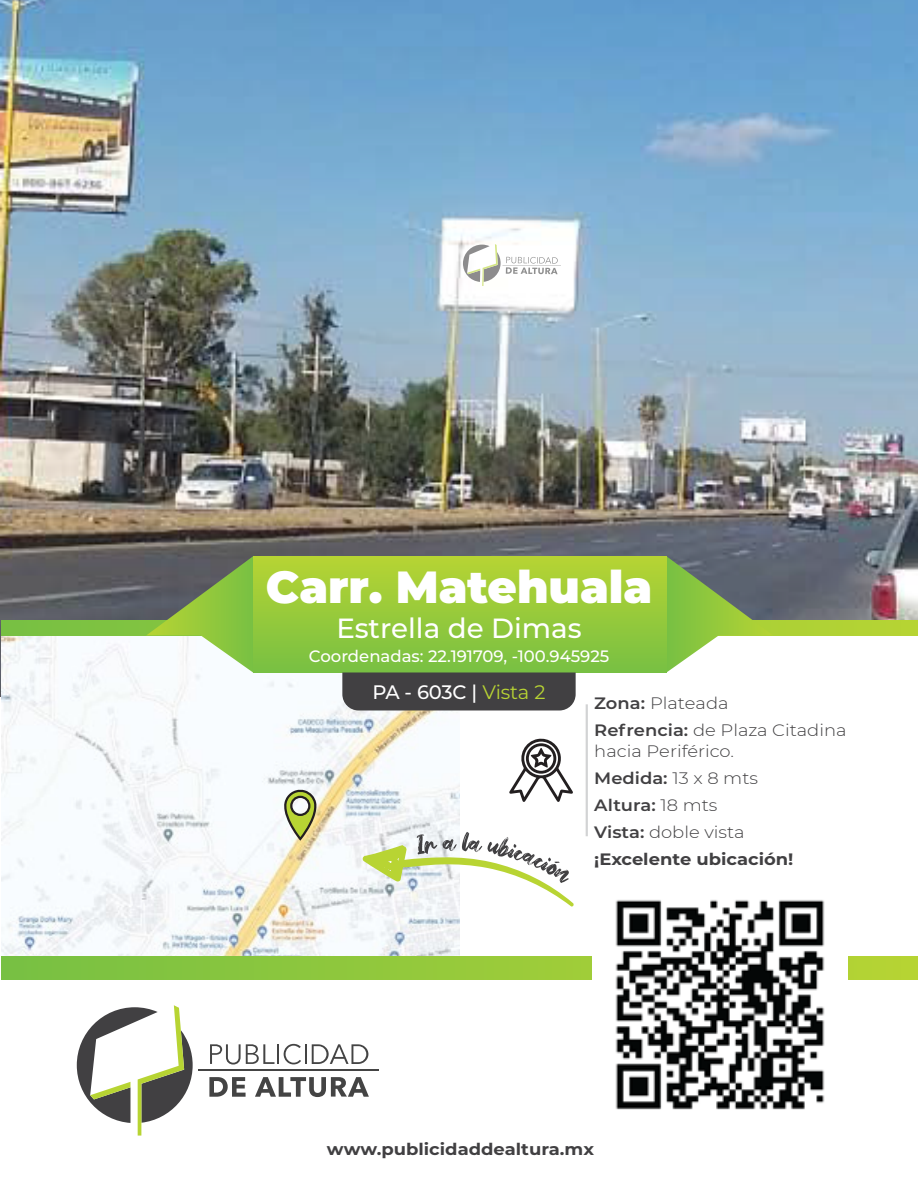
<style>
.page{position:relative;width:918px;height:1188px;background:#fff}
.page>*{position:absolute;margin:0;border:0;box-sizing:border-box;transform-origin:0 0}
.t1{font:900 45px "Montserrat";color:#fff}
.t2{font:500 27.75px "Montserrat";color:#fff}
.t3{font:500 19.5px "Montserrat";letter-spacing:-.015em;color:#fff}
.t4{font:300 16.5px/27px "Montserrat";color:#414042;scale:1.09 1}
.t5{font:500 16.5px "Montserrat";color:#fff}
.t6{font:700 16.5px "Montserrat";color:#414042;scale:1.09 1}
.s1{font-weight:600}
.s2{font-weight:700}
.s3{font-weight:400;color:#b8d433}
</style>
<div class="page">
<img style="left:0;top:0;width:918px;height:697px">
<svg style="left:463px;top:244px;width:98px;height:42px"></svg>
<svg style="left:77px;top:1005px;width:116px;height:131px"></svg>
<svg style="left:209px;top:1077px;width:37px;height:20px"></svg>
<svg style="left:255px;top:1077px;width:114px;height:20px"></svg>
<svg style="left:210px;top:1044px;width:65px;height:21px"></svg>
<hr style="left:277px;top:1044px;width:2px;height:20px;background:#444">
<hr style="left:305px;top:1044px;width:2px;height:20px;background:#444">
<svg style="left:284px;top:1044px;width:17px;height:20px"></svg>
<svg style="left:312px;top:1044px;width:56px;height:20px"></svg>
<hr style="left:198px;top:1070px;width:181px;height:1px;background:#444">
<div style="left:2px;top:621px;width:916px;height:358px;background:#fff"></div>
<img style="left:2px;top:635px;width:458px;height:321px">
<svg style="left:283px;top:788px;width:34px;height:54px"></svg>
<svg style="left:2px;top:956px;width:916px;height:23px"></svg>
<svg style="left:362px;top:832px;width:212px;height:76px"></svg>
<hr style="left:586px;top:704px;width:2px;height:132px;background:#d2d3d4">
<svg style="left:509px;top:738px;width:64px;height:64px"></svg>
<img style="left:592px;top:900px;width:255px;height:210px">
<svg style="left:2px;top:621px;width:916px;height:14px"></svg>
<svg style="left:146px;top:556px;width:107px;height:117px"></svg>
<svg style="left:666px;top:556px;width:107px;height:117px"></svg>
<div style="left:253px;top:556px;width:413px;height:117px;background:linear-gradient(to bottom,#b7d433,#77c043)"></div>
<div style="left:342px;top:672px;width:234px;height:38px;background:#414042"></div>
<h1 class="t1" style="left:266px;top:554px;width:388px">Carr. Matehuala</h1>
<h2 class="t2" style="left:336px;top:609px;width:247px">Estrella de Dimas</h2>
<p class="t5" style="left:309px;top:645px;width:302px">Coordenadas: 22.191709, -100.945925</p>
<p class="t4" style="left:594px;top:689px;width:233px"><span class="s1">Zona:</span> Plateada<br><span class="s1">Refrencia:</span> de Plaza Citadina</p>
<p class="t4" style="left:594px;top:737px;width:184px">hacia Periférico.<br><span class="s1">Medida:</span> 13 x 8 mts<br><span class="s1">Altura:</span> 18 mts<br><span class="s1">Vista:</span> doble vista <span class="s2">¡Excelente ubicación!</span></p>
<p class="t3" style="left:372px;top:679px;width:175px">PA - 603C | <span class="s3">Vista 2</span></p>
<p class="t6" style="left:327px;top:1138px;width:247px">www.publicidaddealtura.mx</p>
</div>
